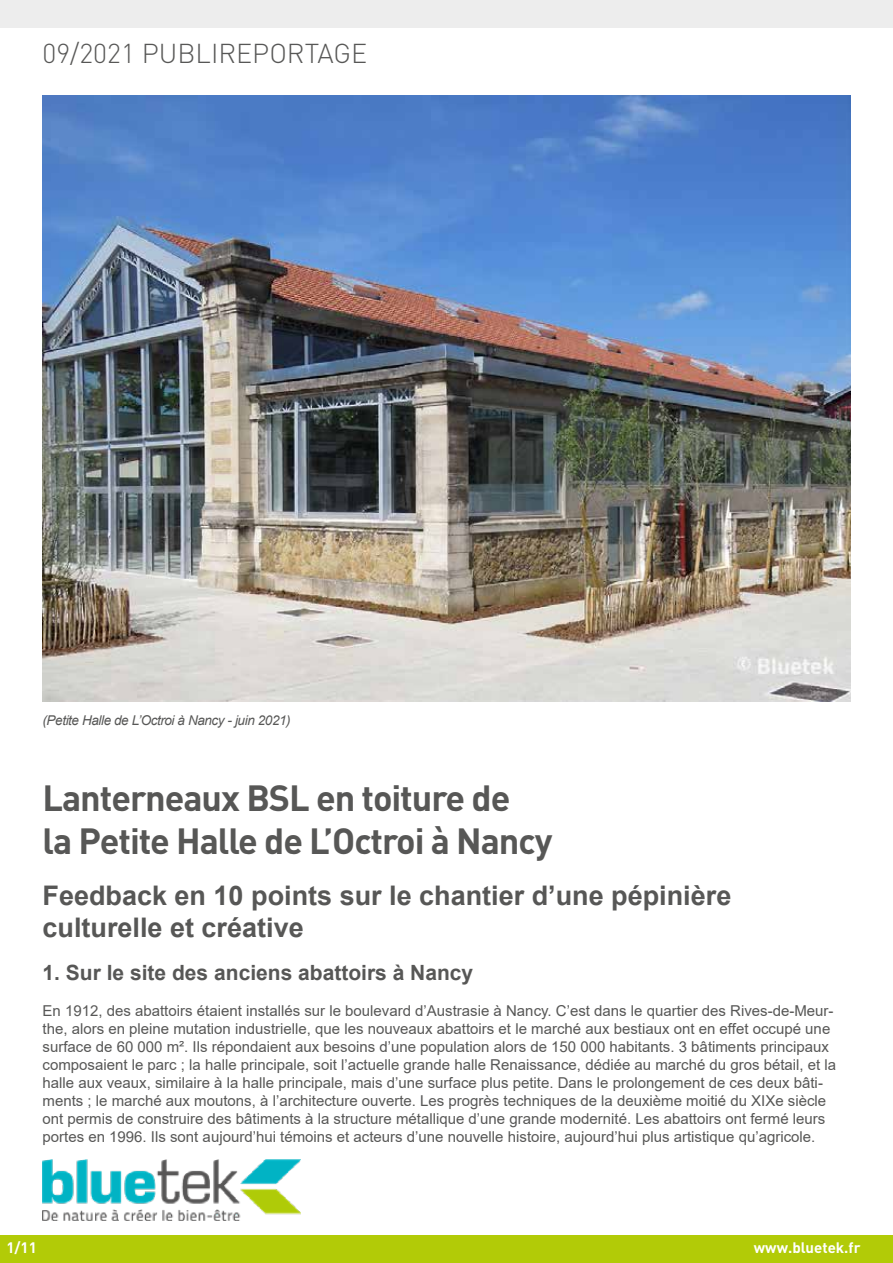
<style>
.page{position:relative;width:893px;height:1263px;background:#fff}
.page>*{position:absolute;margin:0;border:0;box-sizing:border-box;transform-origin:0 0}
.t1{font:700 36px/43.2px "DIN Pro";letter-spacing:-.03em;color:#575756}
.t2{font:700 27px/32.4px "Arial";color:#575756}
.t3{font:300 27px "DIN Pro";color:#575756}
.t4{font:700 21px "Arial";color:#575756}
.t5{font:15px/18px "Arial";color:#575756}
.t6{font:700 15px "DIN Pro";color:#fff}
.t7{font:italic 13.5px "Arial";letter-spacing:-.03em;color:#575756}
</style>
<div class="page">
<div style="left:0;top:1235px;width:893px;height:28px;background:#b2cb07"></div>
<div style="left:0;top:0;width:893px;height:28px;background:#ededed"></div>
<img style="left:43px;top:1159px;width:257px;height:61px">
<img style="left:43px;top:95px;width:807px;height:606px">
<h2 class="t3" style="left:43px;top:35px;width:326px">09/2021 PUBLIREPORTAGE</h2>
<p class="t7" style="left:43px;top:711px;width:250px">(Petite Halle de L’Octroi à Nancy - juin 2021)</p>
<h1 class="t1" style="left:43px;top:775px;width:511px">Lanterneaux BSL en toiture de<br>la Petite Halle de L’Octroi à Nancy</h1>
<h2 class="t2" style="left:43px;top:879px;width:690px">Feedback en 10 points sur le chantier d’une pépinière culturelle et créative</h2>
<h3 class="t4" style="left:43px;top:958px;width:432px">1. Sur le site des anciens abattoirs à Nancy</h3>
<p class="t5" style="left:43px;top:1002px;width:795px">En 1912, des abattoirs étaient installés sur le boulevard d’Austrasie à Nancy. C’est dans le quartier des Rives-de-Meur&shy;the, alors en pleine mutation industrielle, que les nouveaux abattoirs et le marché aux bestiaux ont en effet occupé une surface de 60 000 m². Ils répondaient aux besoins d’une population alors de 150 000 habitants. 3 bâtiments principaux composaient le parc ; la halle principale, soit l’actuelle grande halle Renaissance, dédiée au marché du gros bétail, et la halle aux veaux, similaire à la halle principale, mais d’une surface plus petite. Dans le prolongement de ces deux bâti&shy;ments ; le marché aux moutons, à l’architecture ouverte. Les progrès techniques de la deuxième moitié du XIXe siècle ont permis de construire des bâtiments à la structure métallique d’une grande modernité. Les abattoirs ont fermé leurs portes en 1996. Ils sont aujourd’hui témoins et acteurs d’une nouvelle histoire, aujourd’hui plus artistique qu’agricole.</p>
<p class="t6" style="left:6px;top:1237px;width:32px">1/11</p>
<p class="t6" style="left:754px;top:1237px;width:108px">www.bluetek.fr</p>
</div>
